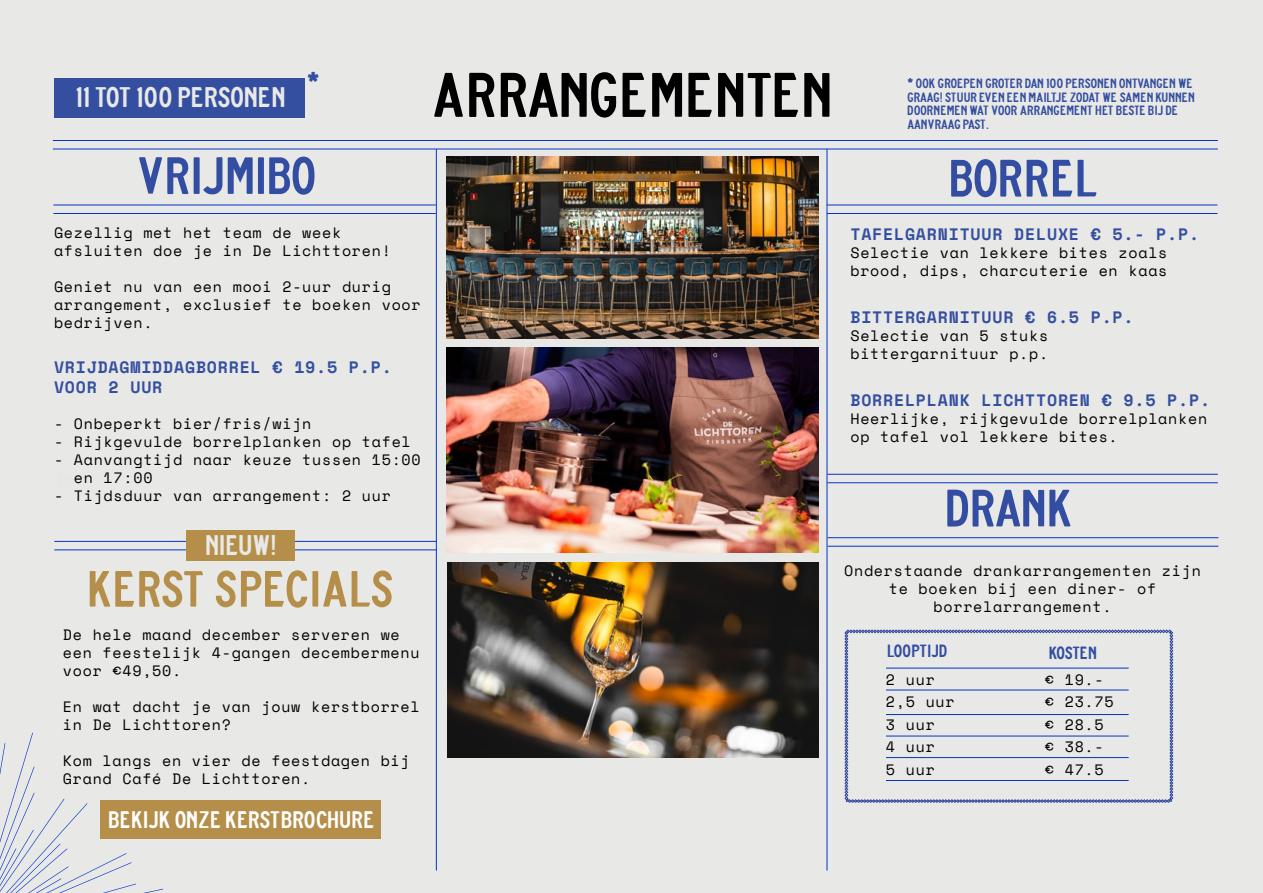
<style>
.page{position:relative;width:1263px;height:893px;background:#e8e8e6}
.page>*{position:absolute;margin:0;border:0;box-sizing:border-box;transform-origin:0 0}
.t1{font:63px "Jandus Road";color:#000}
.t2{font:52.5px "Jandus Road";letter-spacing:-.005em;color:#324da1}
.t3{font:51px "Jandus Road";color:#b58f49}
.t4{font:28.5px "Jandus Road";color:#e8e8e6}
.t5{font:28.5px "Jandus Road";color:#354fa0}
.t6{font:24px "Jandus Road";color:#fff}
.t7{font:17.7px "Jandus Road";letter-spacing:-.04em;color:#324da1}
.t8{font:700 16.5px/19.8px "Space Mono";letter-spacing:.05em;color:#354fa0}
.t9{font:15px/18px "Space Mono";letter-spacing:.05em;color:#000}
.t10{font:13.5px/13.5px "Jandus Road";color:#354fa0}
.s1{color:#e5e6e5}
</style>
<div class="page">
<hr style="left:53px;top:140px;width:1165px;height:1px;background:#0336c7">
<hr style="left:53px;top:149px;width:1165px;height:1px;background:#0336c7">
<hr style="left:53px;top:205px;width:383px;height:1px;background:#0336c7">
<hr style="left:53px;top:213px;width:383px;height:1px;background:#0336c7">
<hr style="left:436px;top:149px;width:1px;height:722px;background:#0336c7">
<hr style="left:827px;top:149px;width:1px;height:722px;background:#0336c7">
<svg style="left:0;top:733px;width:163px;height:160px"></svg>
<hr style="left:827px;top:205px;width:390px;height:1px;background:#0336c7">
<hr style="left:827px;top:213px;width:390px;height:1px;background:#0336c7">
<img style="left:448px;top:562px;width:370px;height:196px">
<img style="left:447px;top:348px;width:371px;height:204px">
<img style="left:447px;top:156px;width:371px;height:183px">
<hr style="left:827px;top:474px;width:391px;height:1px;background:#0336c7">
<hr style="left:827px;top:482px;width:391px;height:1px;background:#0336c7">
<hr style="left:828px;top:537px;width:390px;height:1px;background:#0336c7">
<hr style="left:828px;top:546px;width:390px;height:1px;background:#0336c7">
<svg style="left:845px;top:630px;width:328px;height:173px"></svg>
<hr style="left:886px;top:780px;width:243px;height:1px;background:#0336c4">
<hr style="left:886px;top:690px;width:243px;height:1px;background:#0336c4">
<hr style="left:886px;top:714px;width:243px;height:1px;background:#0336c4">
<hr style="left:886px;top:736px;width:243px;height:1px;background:#0336c4">
<hr style="left:886px;top:757px;width:243px;height:1px;background:#0336c4">
<hr style="left:886px;top:668px;width:243px;height:1px;background:#0336c4">
<div style="left:100px;top:801px;width:281px;height:38px;background:#b58f49"></div>
<hr style="left:54px;top:541px;width:382px;height:1px;background:#0336c7">
<hr style="left:54px;top:550px;width:382px;height:1px;background:#0336c7">
<div style="left:187px;top:530px;width:108px;height:31px;background:#b58f49"></div>
<div style="left:54px;top:78px;width:251px;height:40px;background:#354fa0"></div>
<h3 class="t4" style="left:75px;top:84px;width:212px">11 TOT 100 PERSONEN</h3>
<h3 class="t5" style="left:306px;top:70px;width:15px">*</h3>
<h1 class="t1" style="left:431px;top:66px;width:403px">ARRANGEMENTEN</h1>
<h2 class="t2" style="left:136px;top:152px;width:23px">VRIJMIB</h2>
<h2 class="t2" style="left:290px;top:152px;width:29px">O</h2>
<p class="t9" style="left:54px;top:223px;width:338px">Gezellig met het team de week afsluiten doe je in De Lichttoren!</p>
<p class="t9" style="left:54px;top:277px;width:368px">Geniet nu van een mooi 2-uur durig arrangement, exclusief te boeken voor bedrijven.</p>
<p class="t8" style="left:54px;top:357px;width:339px">VRIJDAGMIDDAGBORREL € 19.5 P.P.<br>VOOR 2 UUR</p>
<p class="t9" style="left:54px;top:414px;width:259px">- Onbeperkt bier/fris/wijn</p>
<p class="t9" style="left:54px;top:432px;width:358px">- Rijkgevulde borrelplanken op tafel</p>
<p class="t9" style="left:54px;top:450px;width:368px">- Aanvangtijd naar keuze tussen 15:00 <span class="s1">jg</span>en 17:00</p>
<p class="t9" style="left:54px;top:486px;width:338px">- Tijdsduur van arrangement: 2 uur</p>
<h3 class="t4" style="left:205px;top:532px;width:14px">NIEUW</h3>
<h3 class="t4" style="left:270px;top:532px;width:8px">!</h3>
<h3 class="t3" style="left:87px;top:566px;width:24px">KERST</h3>
<h3 class="t3" style="left:213px;top:566px;width:24px">SPECIALS</h3>
<p class="t9" style="left:63px;top:625px;width:358px">De hele maand december serveren we een feestelijk 4-gangen decembermenu voor €49,50.</p>
<p class="t9" style="left:63px;top:697px;width:358px">En wat dacht je van jouw kerstborrel in De Lichttoren?</p>
<p class="t9" style="left:63px;top:751px;width:348px">Kom langs en vier de feestdagen bij<br>Grand Café De Lichttoren.</p>
<h3 class="t6" style="left:108px;top:808px;width:268px">BEKIJK ONZE KERSTBROCHURE</h3>
<p class="t10" style="left:907px;top:77px;width:289px">* OOK GROEPEN GROTER DAN 100 PERSONEN ONTVANGEN WE GRAAG! STUUR EVEN EEN MAILTJE ZODAT WE SAMEN KUNNEN DOORNEMEN WAT VOOR ARRANGEMENT HET BESTE BIJ DE AANVRAAG PAST.</p>
<h2 class="t2" style="left:948px;top:154px;width:152px">BORREL</h2>
<p class="t8" style="left:850px;top:224px;width:350px">TAFELGARNITUUR DELUXE € 5.- P.P.</p>
<p class="t9" style="left:850px;top:243px;width:319px">Selectie van lekkere bites zoals brood, dips, charcuterie en kaas</p>
<p class="t8" style="left:850px;top:307px;width:285px">BITTERGARNITUUR € 6.5 P.P.</p>
<p class="t9" style="left:850px;top:326px;width:199px">Selectie van 5 stuks bittergarnituur p.p.</p>
<p class="t8" style="left:850px;top:389px;width:361px">BORRELPLANK LICHTTOREN € 9.5 P.P.</p>
<p class="t9" style="left:850px;top:409px;width:358px">Heerlijke, rijkgevulde borrelplanken op tafel vol lekkere bites.</p>
<h2 class="t2" style="left:945px;top:484px;width:130px">DRANK</h2>
<p class="t9" style="left:844px;top:561px;width:358px;text-align:center">Onderstaande drankarrangementen zijn te boeken bij een diner- of borrelarrangement.</p>
<p class="t7" style="left:887px;top:643px;width:62px">LOOPTIJD</p>
<p class="t7" style="left:1049px;top:644px;width:49px">KOSTEN</p>
<p class="t9" style="left:886px;top:670px;width:50px">2 uur</p>
<p class="t9" style="left:1045px;top:670px;width:60px">€ 19.-</p>
<p class="t9" style="left:886px;top:692px;width:70px">2,5 uur</p>
<p class="t9" style="left:1045px;top:692px;width:70px">€ 23.75</p>
<p class="t9" style="left:886px;top:715px;width:50px">3 uur</p>
<p class="t9" style="left:1045px;top:715px;width:60px">€ 28.5</p>
<p class="t9" style="left:886px;top:737px;width:50px">4 uur</p>
<p class="t9" style="left:1045px;top:737px;width:60px">€ 38.-</p>
<p class="t9" style="left:886px;top:760px;width:50px">5 uur</p>
<p class="t9" style="left:1045px;top:760px;width:60px">€ 47.5</p>
</div>
